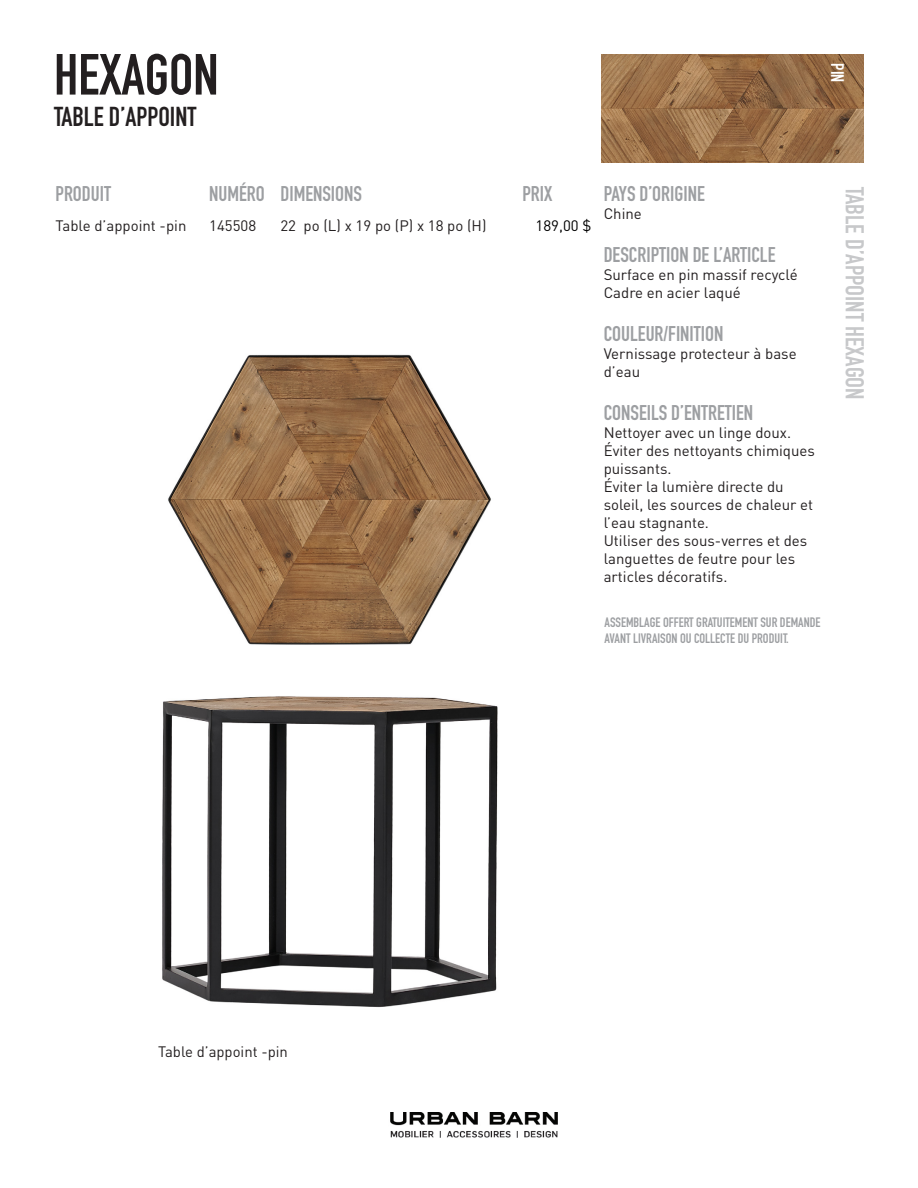
<style>
.page{position:relative;width:918px;height:1188px;background:#fff}
.page>*{position:absolute;margin:0;border:0;box-sizing:border-box;transform-origin:0 0}
.t1{font:57px "DIN Engschrift Std";color:#231f20}
.t2{font:27px "DIN Engschrift Std";color:#231f20}
.t3{font:25.5px "DIN Engschrift Std";color:#c7c8ca}
.t4{font:21px "DIN Engschrift Std";color:#9d9fa2}
.t5{font:18px "DIN Engschrift Std";color:#fff}
.t6{font:15px/18px "DINOT";color:#231f20}
.t7{font:15px "DINOT";color:#000}
.t8{font:13.5px/16.2px "DIN Engschrift Std";color:#9d9fa2}
</style>
<div class="page">
<img style="left:390px;top:1113px;width:168px;height:25px">
<img style="left:602px;top:54px;width:262px;height:109px">
<img style="left:162px;top:696px;width:336px;height:312px">
<img style="left:168px;top:354px;width:323px;height:291px">
<p class="t1" style="left:54px;top:41px;width:166px">HEXAGON</p>
<p class="t2" style="left:54px;top:101px;width:144px">TABLE D’APPOINT</p>
<p class="t5" style="left:848px;top:63px;width:20px;rotate:90deg">PIN</p>
<p class="t4" style="left:56px;top:181px;width:57px">PRODUIT</p>
<p class="t4" style="left:209px;top:181px;width:57px">NUMÉRO</p>
<p class="t4" style="left:280px;top:181px;width:83px">DIMENSIONS</p>
<p class="t4" style="left:522px;top:181px;width:31px">PRIX</p>
<p class="t6" style="left:56px;top:216px;width:132px">Table d’appoint -pin</p>
<p class="t6" style="left:209px;top:216px;width:48px">145508</p>
<p class="t6" style="left:280px;top:216px;width:208px">22 po (L) x 19 po (P) x 18 po (H)</p>
<p class="t7" style="left:536px;top:215px;width:57px">189,00 $</p>
<p class="t4" style="left:604px;top:181px;width:103px">PAYS D’ORIGINE</p>
<p class="t6" style="left:604px;top:204px;width:40px">Chine</p>
<p class="t4" style="left:604px;top:242px;width:173px">DESCRIPTION DE L’ARTICLE</p>
<p class="t6" style="left:604px;top:265px;width:195px">Surface en pin massif recyclé</p>
<p class="t6" style="left:604px;top:283px;width:139px">Cadre en acier laqué</p>
<p class="t4" style="left:604px;top:321px;width:121px">COULEUR/FINITION</p>
<p class="t6" style="left:604px;top:344px;width:194px">Vernissage protecteur à base d’eau</p>
<p class="t4" style="left:604px;top:401px;width:151px">CONSEILS D’ENTRETIEN</p>
<p class="t6" style="left:604px;top:423px;width:189px">Nettoyer avec un linge doux.</p>
<p class="t6" style="left:604px;top:441px;width:213px">Éviter des nettoyants chimiques puissants.</p>
<p class="t6" style="left:604px;top:477px;width:181px">Éviter la lumière directe du</p>
<p class="t6" style="left:604px;top:495px;width:211px">soleil, les sources de chaleur et</p>
<p class="t6" style="left:604px;top:513px;width:107px">l’eau stagnante.</p>
<p class="t6" style="left:604px;top:531px;width:205px">Utiliser des sous-verres et des</p>
<p class="t6" style="left:604px;top:549px;width:193px">languettes de feutre pour les</p>
<p class="t6" style="left:604px;top:567px;width:125px">articles décoratifs.</p>
<p class="t8" style="left:605px;top:614px;width:217px">ASSEMBLAGE OFFERT GRATUITEMENT SUR DEMANDE<br>AVANT LIVRAISON OU COLLECTE DU PRODUIT.</p>
<p class="t3" style="left:870px;top:187px;width:214px;rotate:90deg">TABLE D’APPOINT HEXAGON</p>
<p class="t6" style="left:158px;top:1042px;width:131px">Table d’appoint -pin</p>
</div>
